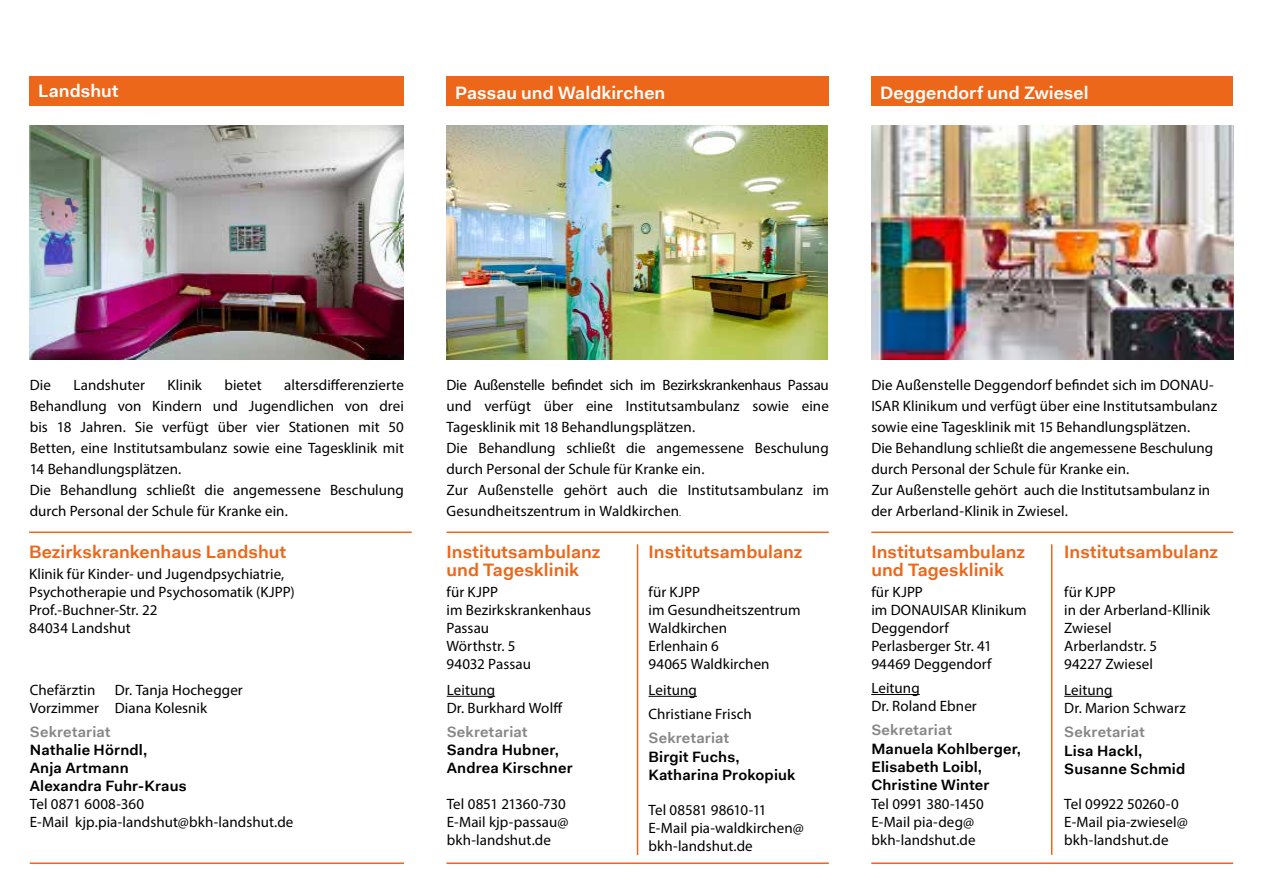
<style>
.page{position:relative;width:1263px;height:893px;background:#fff}
.page>*{position:absolute;margin:0;border:0;box-sizing:border-box;transform-origin:0 0}
.t1{font:600 18px/18px "Fakt Pro";letter-spacing:.005em;color:#ec671a}
.t2{font:600 18px "Fakt Pro";letter-spacing:.005em;color:#fff}
.t3{font:15px/18px "Myriad Pro";letter-spacing:.005em;color:#000}
.t4{font:600 15px/18px "Fakt Pro";letter-spacing:.01em;color:#000}
.t5{font:600 15px "Fakt Pro";letter-spacing:.015em;color:#878787}
.s1{font-size:9px}
</style>
<div class="page">
<div style="left:30px;top:77px;width:374px;height:29px;background:#ec671a"></div>
<img style="left:446px;top:125px;width:382px;height:234px">
<div style="left:446px;top:77px;width:383px;height:29px;background:#ec671a"></div>
<div style="left:872px;top:77px;width:361px;height:29px;background:#ec671a"></div>
<img style="left:871px;top:125px;width:362px;height:234px">
<hr style="left:871px;top:862px;width:362px;height:2px;background:#ec671a">
<hr style="left:446px;top:862px;width:383px;height:2px;background:#ec671a">
<img style="left:30px;top:125px;width:374px;height:234px">
<hr style="left:871px;top:531px;width:362px;height:2px;background:#ec671a">
<hr style="left:446px;top:531px;width:383px;height:2px;background:#ec671a">
<hr style="left:29px;top:531px;width:383px;height:2px;background:#ec671a">
<hr style="left:30px;top:862px;width:374px;height:2px;background:#ec671a">
<hr style="left:871px;top:694px;width:49px;height:1px;background:#000">
<hr style="left:447px;top:696px;width:48px;height:1px;background:#000">
<hr style="left:1051px;top:544px;width:1px;height:311px;background:#ec671a">
<hr style="left:1064px;top:696px;width:48px;height:1px;background:#000">
<hr style="left:637px;top:544px;width:1px;height:311px;background:#ec671a">
<hr style="left:648px;top:696px;width:49px;height:1px;background:#000">
<p class="t2" style="left:38px;top:79px;width:82px">Landshut</p>
<p class="t2" style="left:455px;top:80px;width:212px">Passau und Waldkirchen</p>
<p class="t2" style="left:880px;top:80px;width:210px">Deggendorf und Zwiesel</p>
<p class="t3" style="left:30px;top:374px;width:376px;line-height:21px;text-indent:254px">altersdifferenzierte Behandlung von Kindern und Jugendlichen von drei bis 18 Jahren. Sie verfügt über vier Stationen mit 50<br>Betten, eine Institutsambulanz sowie eine Tagesklinik mit 14 Behandlungsplätzen.<br>Die Behandlung schließt die angemessene Beschulung durch Personal der Schule für Kranke ein.</p>
<p class="t3" style="left:30px;top:375px;width:23px">Die</p>
<p class="t3" style="left:73px;top:375px;width:73px">Landshuter</p>
<p class="t3" style="left:168px;top:375px;width:36px">Klinik</p>
<p class="t3" style="left:224px;top:375px;width:39px">bietet</p>
<p class="t1" style="left:29px;top:542px;width:259px">Bezirkskrankenhaus Landshut</p>
<p class="t3" style="left:29px;top:564px;width:267px">Klinik für Kinder- und Jugendpsychiatrie,<br>Psychotherapie und Psychosomatik (KJPP)<br>Prof.-Buchner-Str. 22<br>84034 Landshut</p>
<p class="t3" style="left:30px;top:680px;width:67px">Chefärztin</p>
<p class="t3" style="left:30px;top:680px;width:215px;text-indent:85px">Dr. Tanja Hochegger<br>Vorzimmer Diana Kolesnik</p>
<p class="t5" style="left:30px;top:722px;width:82px">Sekretariat</p>
<p class="t4" style="left:30px;top:740px;width:159px">Nathalie Hörndl,<br>Anja Artmann<br>Alexandra Fuhr-Kraus</p>
<p class="t3" style="left:30px;top:794px;width:265px">Tel 0871 6008-360<br>E-Mail kjp.pia-landshut@bkh-landshut.de</p>
<p class="t3" style="left:446px;top:374px;width:384px;line-height:21px">Die Außenstelle befindet sich im Bezirkskrankenhaus Passau und verfügt über eine Institutsambulanz sowie eine Tagesklinik mit 18 Behandlungsplätzen.<br>Die Behandlung schließt die angemessene Beschulung durch Personal der Schule für Kranke ein.<br>Zur Außenstelle gehört auch die Institutsambulanz im Gesundheitszentrum in Waldkirchen<span class="s1">.</span></p>
<p class="t3" style="left:871px;top:374px;width:347px;line-height:21px">Die Außenstelle Deggendorf befindet sich im DONAU-ISAR Klinikum und verfügt über eine Institutsambulanz sowie eine Tagesklinik mit 15 Behandlungsplätzen.<br>Die Behandlung schließt die angemessene Beschulung durch Personal der Schule für Kranke ein.<br>Zur Außenstelle gehört auch die Institutsambulanz in der Arberland-Klinik in Zwiesel.</p>
<p class="t1" style="left:871px;top:542px;width:155px">Institutsambulanz und Tagesklinik</p>
<p class="t3" style="left:871px;top:582px;width:157px">für KJPP<br>im DONAUISAR Klinikum<br>Deggendorf<br>Perlasberger Str. 41<br>94469 Deggendorf</p>
<p class="t1" style="left:446px;top:542px;width:155px">Institutsambulanz und Tagesklinik</p>
<p class="t3" style="left:446px;top:582px;width:146px">für KJPP<br>im Bezirkskrankenhaus<br>Passau<br>Wörthstr. 5<br>94032 Passau</p>
<p class="t1" style="left:648px;top:542px;width:155px">Institutsambulanz</p>
<p class="t3" style="left:648px;top:582px;width:154px">für KJPP<br>im Gesundheitszentrum<br>Waldkirchen<br>Erlenhain 6<br>94065 Waldkirchen</p>
<p class="t3" style="left:648px;top:677px;width:105px;line-height:24px">Leitung<br>Christiane Frisch</p>
<p class="t5" style="left:648px;top:728px;width:82px">Sekretariat</p>
<p class="t4" style="left:648px;top:748px;width:148px">Birgit Fuchs,<br>Katharina Prokopiuk</p>
<p class="t3" style="left:648px;top:800px;width:157px">Tel 08581 98610-11<br>E-Mail pia-waldkirchen@ bkh-landshut.de</p>
<p class="t1" style="left:1064px;top:542px;width:155px">Institutsambulanz</p>
<p class="t3" style="left:1064px;top:582px;width:148px">für KJPP<br>in der Arberland-Kllinik<br>Zwiesel<br>Arberlandstr. 5<br>94227 Zwiesel</p>
<p class="t3" style="left:1064px;top:680px;width:123px">Leitung<br>Dr. Marion Schwarz</p>
<p class="t5" style="left:1064px;top:722px;width:82px">Sekretariat</p>
<p class="t4" style="left:1064px;top:742px;width:123px">Lisa Hackl,<br>Susanne Schmid</p>
<p class="t3" style="left:1064px;top:794px;width:125px">Tel 09922 50260-0<br>E-Mail pia-zwiesel@ bkh-landshut.de</p>
<p class="t3" style="left:871px;top:679px;width:107px">Leitung<br>Dr. Roland Ebner</p>
<p class="t5" style="left:871px;top:720px;width:82px">Sekretariat</p>
<p class="t4" style="left:871px;top:740px;width:151px">Manuela Kohlberger,<br>Elisabeth Loibl,<br>Christine Winter</p>
<p class="t3" style="left:871px;top:794px;width:114px">Tel 0991 380-1450<br>E-Mail pia-deg@ bkh-landshut.de</p>
<p class="t3" style="left:447px;top:680px;width:117px">Leitung<br>Dr. Burkhard Wolff</p>
<p class="t5" style="left:447px;top:722px;width:82px">Sekretariat</p>
<p class="t4" style="left:447px;top:740px;width:128px">Sandra Hubner,<br>Andrea Kirschner</p>
<p class="t3" style="left:447px;top:794px;width:123px">Tel 0851 21360-730<br>E-Mail kjp-passau@ bkh-landshut.de</p>
</div>
